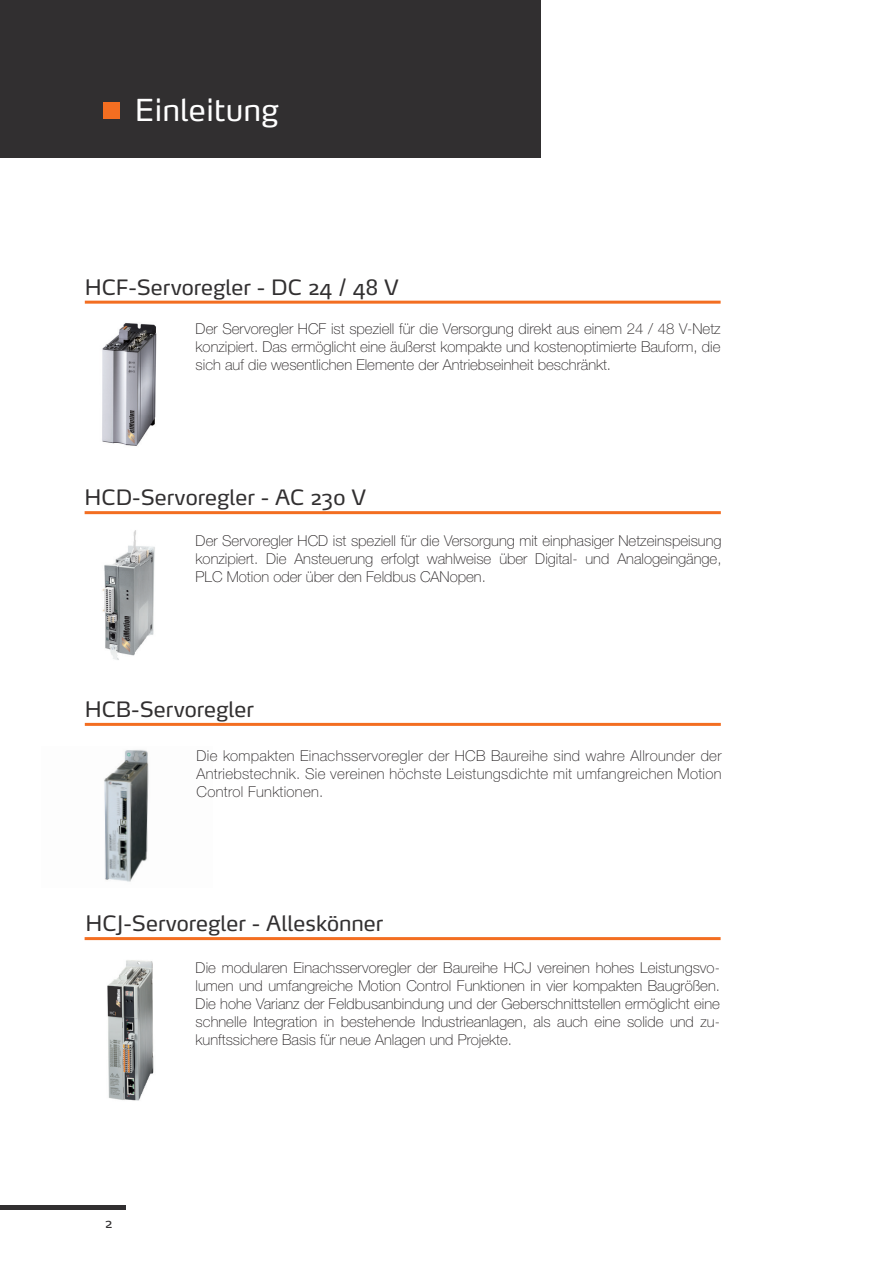
<style>
.page{position:relative;width:893px;height:1263px;background:#fff}
.page>*{position:absolute;margin:0;border:0;box-sizing:border-box;transform-origin:0 0}
.t1{font:30px "Max OT";color:#fff}
.t2{font:21px "Max OT";color:#312f30}
.t3{font:100 15px/18px "Helvetica Neue LT Pro";color:#231f20;text-align:justify}
.t4{font:13.5px "Max OT";color:#312f30}
</style>
<div class="page">
<div style="left:0;top:0;width:540px;height:157px;background:#312f30"></div>
<hr style="left:0;top:1205px;width:126px;height:4px;background:#312f30">
<img style="left:104px;top:749px;width:45px;height:133px">
<hr style="left:85px;top:723px;width:636px;height:3px;background:#f36e21">
<hr style="left:85px;top:937px;width:636px;height:3px;background:#f36e21">
<hr style="left:85px;top:511px;width:636px;height:3px;background:#f36e21">
<img style="left:102px;top:530px;width:53px;height:130px">
<hr style="left:85px;top:301px;width:636px;height:3px;background:#f36e21">
<img style="left:102px;top:323px;width:55px;height:123px">
<div style="left:103px;top:102px;width:17px;height:17px;background:#f36e21"></div>
<img style="left:107px;top:960px;width:47px;height:141px">
<h1 class="t1" style="left:135px;top:91px;width:145px">Einleitung</h1>
<h2 class="t2" style="left:85px;top:273px;width:315px">HCF-Servoregler - DC 24 / 48 V</h2>
<p class="t3" style="left:196px;top:319px;width:526px">Der Servoregler HCF ist speziell für die Versorgung direkt aus einem 24 / 48 V-Netz konzipiert. Das ermöglicht eine äußerst kompakte und kostenoptimierte Bauform, die sich auf die wesentlichen Elemente der Antriebseinheit beschränkt.</p>
<h2 class="t2" style="left:85px;top:484px;width:283px">HCD-Servoregler - AC 230 V</h2>
<p class="t3" style="left:196px;top:531px;width:527px">Der Servoregler HCD ist speziell für die Versorgung mit einphasiger Netzeinspeisung konzipiert. Die Ansteuerung erfolgt wahlweise über Digital- und Analogeingänge, PLC Motion oder über den Feldbus CANopen.</p>
<h2 class="t2" style="left:85px;top:696px;width:171px">HCB-Servoregler</h2>
<p class="t3" style="left:197px;top:746px;width:526px">Die kompakten Einachsservoregler der HCB Baureihe sind wahre Allrounder der Antriebstechnik. Sie vereinen höchste Leistungsdichte mit umfangreichen Motion Control Funktionen.</p>
<h2 class="t2" style="left:85px;top:910px;width:299px">HCJ-Servoregler - Alleskönner</h2>
<p class="t4" style="left:105px;top:1214px;width:9px">2</p>
<p class="t3" style="left:196px;top:958px;width:526px">Die modularen Einachsservoregler der Baureihe HCJ vereinen hohes Leistungsvo&shy;lumen und umfangreiche Motion Control Funktionen in vier kompakten Baugrößen.<br>Die hohe Varianz der Feldbusanbindung und der Geberschnittstellen ermöglicht eine schnelle Integration in bestehende Industrieanlagen, als auch eine solide und zu&shy;kunftssichere Basis für neue Anlagen und Projekte.</p>
</div>
